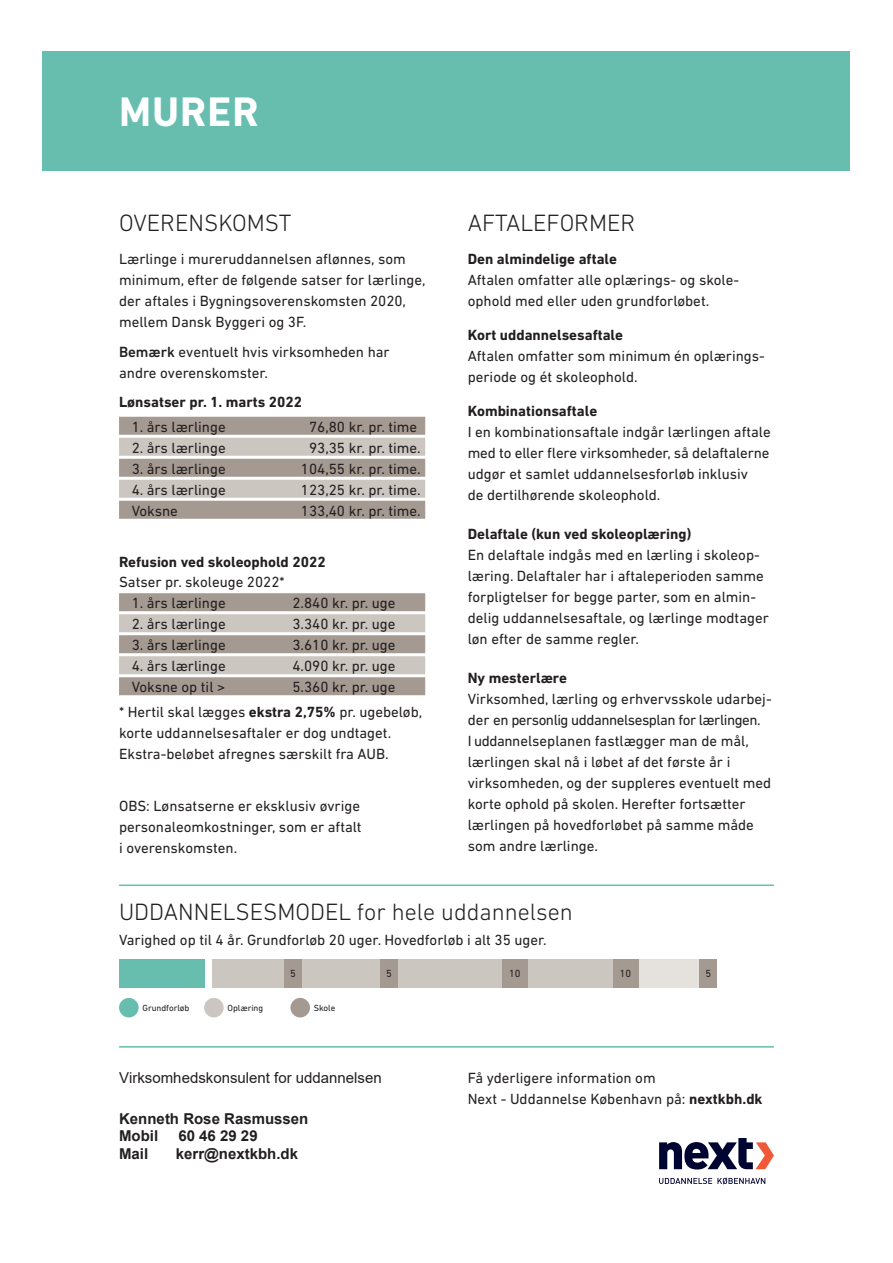
<style>
.page{position:relative;width:893px;height:1263px;background:#fff}
.page>*{position:absolute;margin:0;border:0;box-sizing:border-box;transform-origin:0 0}
.t1{font:700 42px "DIN Next LT Pro";letter-spacing:.025em;color:#fff}
.t2{font:300 24px "DIN Next LT Pro";color:#231f20}
.t3{font:15px/21px "DIN Next LT Pro";color:#231f20}
.t4{font:700 15px "DIN Next LT Pro";color:#231f20}
.t5{font:700 15px/17.9px "Arial";color:#231f20}
.t6{font:15px "Arial";color:#231f20}
.t7{font:10.5px "DIN Next LT Pro";color:#231f20}
.t8{font:9px "DIN Next LT Pro";color:#231f20}
.s1{font-weight:500}
.s2{font-weight:700}
</style>
<div class="page">
<div style="left:43px;top:51px;width:807px;height:119px;background:#67beaf"></div>
<div style="left:119px;top:959px;width:85px;height:28px;background:#67beaf"></div>
<div style="left:638px;top:959px;width:79px;height:28px;background:#e5e1dd"></div>
<div style="left:213px;top:959px;width:425px;height:28px;background:#ccc6c0"></div>
<div style="left:502px;top:959px;width:25px;height:28px;background:#a59a92"></div>
<div style="left:381px;top:959px;width:17px;height:28px;background:#a59a92"></div>
<div style="left:284px;top:959px;width:17px;height:28px;background:#a59a92"></div>
<div style="left:700px;top:959px;width:17px;height:28px;background:#a59a92"></div>
<div style="left:613px;top:959px;width:25px;height:28px;background:#a59a92"></div>
<div style="left:119px;top:998px;width:20px;height:19px;background:#67beaf;border-radius:50%"></div>
<div style="left:204px;top:998px;width:20px;height:19px;background:#ccc6c0;border-radius:50%"></div>
<div style="left:290px;top:998px;width:20px;height:19px;background:#a59a92;border-radius:50%"></div>
<hr style="left:119px;top:884px;width:655px;height:2px;background:#67beaf">
<hr style="left:119px;top:1046px;width:655px;height:1px;background:#67beaf">
<svg style="left:659px;top:1138px;width:115px;height:31px"></svg>
<svg style="left:659px;top:1177px;width:106px;height:7px"></svg>
<div style="left:119px;top:417px;width:306px;height:18px;background:#a59a92"></div>
<div style="left:119px;top:438px;width:306px;height:18px;background:#ccc6c0"></div>
<div style="left:119px;top:459px;width:306px;height:18px;background:#a59a92"></div>
<div style="left:119px;top:480px;width:306px;height:18px;background:#ccc6c0"></div>
<div style="left:119px;top:501px;width:306px;height:18px;background:#a59a92"></div>
<div style="left:119px;top:593px;width:306px;height:18px;background:#a59a92"></div>
<div style="left:119px;top:614px;width:306px;height:18px;background:#ccc6c0"></div>
<div style="left:119px;top:635px;width:306px;height:18px;background:#a59a92"></div>
<div style="left:119px;top:656px;width:306px;height:18px;background:#ccc6c0"></div>
<div style="left:119px;top:677px;width:306px;height:18px;background:#a59a92"></div>
<h1 class="t1" style="left:119px;top:87px;width:141px">MURER</h1>
<h2 class="t2" style="left:119px;top:209px;width:174px">OVERENSKOMST</h2>
<p class="t3" style="left:119px;top:249px;width:308px">Lærlinge i mureruddannelsen aflønnes, som minimum, efter de følgende satser for lærlinge, der aftales i Bygningsoverenskomsten 2020, mellem Dansk Byggeri og 3F.</p>
<p class="t3" style="left:119px;top:341px;width:272px"><span class="s1">Bemærk</span> eventuelt hvis virksomheden har andre overenskomster.</p>
<p class="t4" style="left:119px;top:393px;width:185px">Lønsatser pr. 1. marts 2022</p>
<p class="t3" style="left:132px;top:416px;width:95px">1. års lærlinge</p>
<p class="t3" style="left:309px;top:416px;width:110px">76,80 kr. pr. time</p>
<p class="t3" style="left:132px;top:437px;width:95px">2. års lærlinge</p>
<p class="t3" style="left:309px;top:437px;width:113px">93,35 kr. pr. time.</p>
<p class="t3" style="left:132px;top:458px;width:95px">3. års lærlinge</p>
<p class="t3" style="left:301px;top:458px;width:121px">104,55 kr. pr. time.</p>
<p class="t3" style="left:132px;top:479px;width:95px">4. års lærlinge</p>
<p class="t3" style="left:301px;top:479px;width:121px">123,25 kr. pr. time.</p>
<p class="t3" style="left:132px;top:500px;width:48px">Voksne</p>
<p class="t3" style="left:301px;top:500px;width:121px">133,40 kr. pr. time.</p>
<p class="t4" style="left:119px;top:553px;width:208px">Refusion ved skoleophold 2022</p>
<p class="t3" style="left:119px;top:571px;width:167px">Satser pr. skoleuge 2022*</p>
<p class="t3" style="left:132px;top:592px;width:95px">1. års lærlinge</p>
<p class="t3" style="left:292px;top:592px;width:105px">2.840 kr. pr. uge</p>
<p class="t3" style="left:132px;top:613px;width:95px">2. års lærlinge</p>
<p class="t3" style="left:292px;top:613px;width:105px">3.340 kr. pr. uge</p>
<p class="t3" style="left:132px;top:634px;width:95px">3. års lærlinge</p>
<p class="t3" style="left:292px;top:634px;width:105px">3.610 kr. pr. uge</p>
<p class="t3" style="left:132px;top:655px;width:95px">4. års lærlinge</p>
<p class="t3" style="left:292px;top:655px;width:105px">4.090 kr. pr. uge</p>
<p class="t3" style="left:132px;top:676px;width:95px">Voksne op til &gt;</p>
<p class="t3" style="left:119px;top:674px;width:305px;line-height:25px;text-indent:173px">5.360 kr. pr. uge<br>* Hertil skal lægges <span class="s2">ekstra 2,75%</span> pr. ugebeløb,</p>
<p class="t3" style="left:119px;top:722px;width:274px">korte uddannelsesaftaler er dog undtaget.<br>Ekstra-beløbet afregnes særskilt fra AUB.</p>
<p class="t3" style="left:119px;top:795px;width:244px;text-align:justify">OBS: Lønsatserne er eksklusiv øvrige personaleomkostninger, som er aftalt i overenskomsten.</p>
<h2 class="t2" style="left:468px;top:209px;width:169px">AFTALEFORMER</h2>
<p class="t4" style="left:468px;top:250px;width:151px">Den almindelige aftale</p>
<p class="t3" style="left:468px;top:270px;width:271px">Aftalen omfatter alle oplærings- og skole&shy;ophold med eller uden grundforløbet.</p>
<p class="t4" style="left:468px;top:326px;width:157px">Kort uddannelsesaftale</p>
<p class="t3" style="left:468px;top:345px;width:299px">Aftalen omfatter som minimum én oplærings&shy;periode og ét skoleophold.</p>
<p class="t4" style="left:468px;top:402px;width:131px">Kombinationsaftale</p>
<p class="t3" style="left:468px;top:421px;width:305px">I en kombinationsaftale indgår lærlingen aftale med to eller flere virksomheder, så delaftalerne udgør et samlet uddannelsesforløb inklusiv<br>de dertilhørende skoleophold.</p>
<p class="t4" style="left:468px;top:525px;width:225px">Delaftale (kun ved skoleoplæring)</p>
<p class="t3" style="left:468px;top:544px;width:303px">En delaftale indgås med en lærling i skoleop&shy;læring. Delaftaler har i aftaleperioden samme forpligtelser for begge parter, som en almin&shy;delig uddannelsesaftale, og lærlinge modtager løn efter de samme regler.</p>
<p class="t4" style="left:468px;top:669px;width:101px">Ny mesterlære</p>
<p class="t3" style="left:468px;top:688px;width:305px">Virksomhed, lærling og erhvervsskole udarbej&shy;der en personlig uddannelsesplan for lærlingen.<br>I uddannelseplanen fastlægger man de mål, lærlingen skal nå i løbet af det første år i virksomheden, og der suppleres eventuelt med korte ophold på skolen. Herefter fortsætter lærlingen på hovedforløbet på samme måde som andre lærlinge.</p>
<h2 class="t2" style="left:119px;top:897px;width:455px">UDDANNELSESMODEL for hele uddannelsen</h2>
<p class="t3" style="left:119px;top:929px;width:429px">Varighed op til 4 år. Grundforløb 20 uger. Hovedforløb i alt 35 uger.</p>
<p class="t7" style="left:290px;top:967px;width:7px">5</p>
<p class="t7" style="left:386px;top:967px;width:7px">5</p>
<p class="t7" style="left:509px;top:967px;width:13px">10</p>
<p class="t7" style="left:620px;top:967px;width:13px">10</p>
<p class="t7" style="left:706px;top:967px;width:7px">5</p>
<p class="t8" style="left:142px;top:1003px;width:49px">Grundforløb</p>
<p class="t8" style="left:227px;top:1003px;width:37px">Oplæring</p>
<p class="t8" style="left:314px;top:1003px;width:23px">Skole</p>
<p class="t6" style="left:119px;top:1067px;width:264px">Virksomhedskonsulent for uddannelsen</p>
<p class="t5" style="left:119px;top:1109px;width:191px">Kenneth Rose Rasmussen<br>Mobil</p>
<p class="t5" style="left:178px;top:1127px;width:81px">60 46 29 29</p>
<p class="t5" style="left:119px;top:1145px;width:31px">Mail</p>
<p class="t5" style="left:176px;top:1145px;width:124px">kerr@nextkbh.dk</p>
<p class="t3" style="left:468px;top:1067px;width:296px">Få yderligere information om<br>Next - Uddannelse København på: <span class="s2">nextkbh.dk</span></p>
</div>
